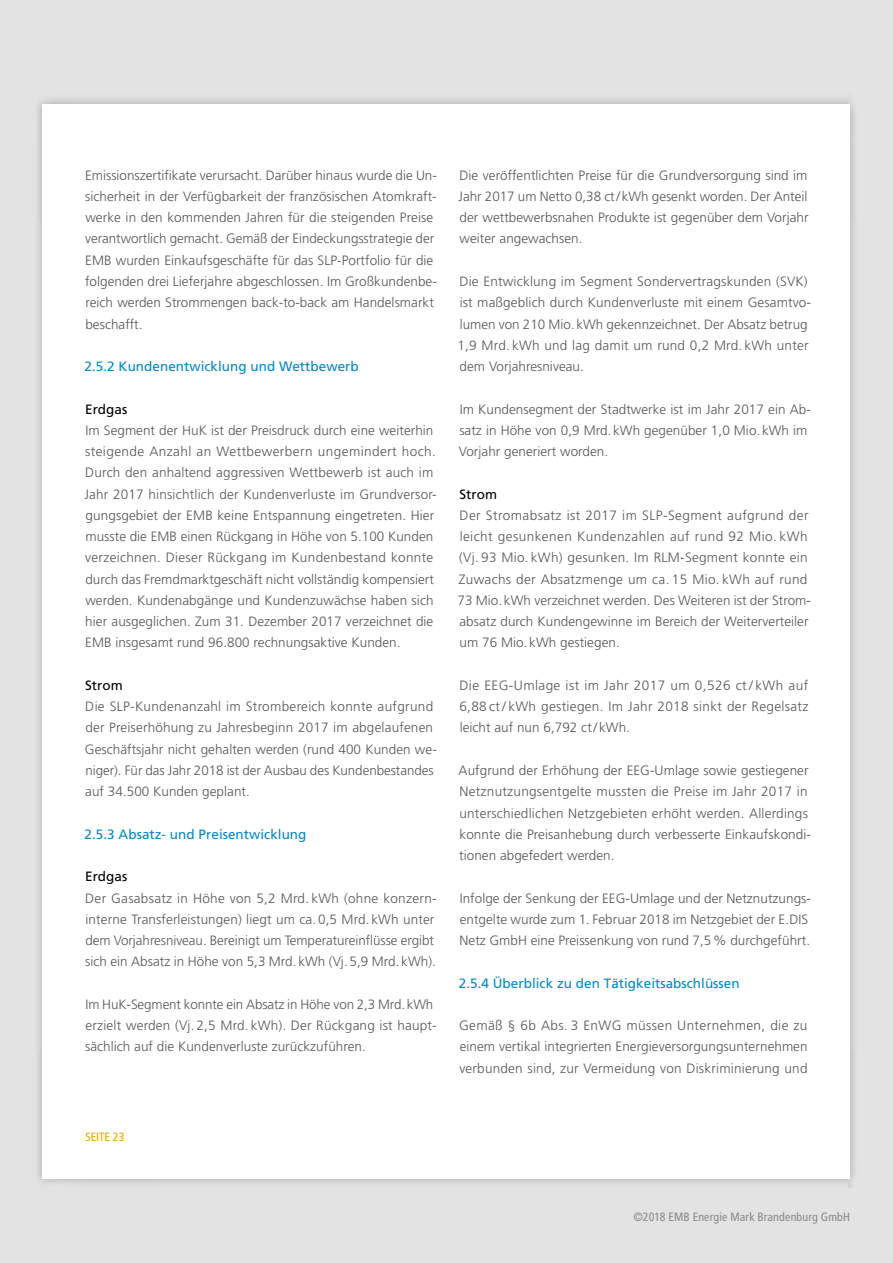
<style>
.page{position:relative;width:893px;height:1263px;background:#e3e3e3}
.page>*{position:absolute;margin:0;border:0;box-sizing:border-box;transform-origin:0 0}
.t1{font:300 13.5px/21.3px "Frutiger";letter-spacing:.005em;color:#565656}
.t2{font:13.5px "Frutiger";letter-spacing:.005em;color:#0087cc}
.t3{font:13.5px "Frutiger";letter-spacing:.005em;color:#000}
.t4{font:condensed 12px "Frutiger";letter-spacing:.01em;color:#878786}
.t5{font:condensed 12px "Frutiger";color:#f59c00}
</style>
<div class="page">
<div style="left:33px;top:95px;width:827px;height:1093px;background:#000;opacity:.25"></div>
<div style="left:43px;top:104px;width:807px;height:1075px;background:#fff"></div>
<p class="t1" style="left:85px;top:164px;width:353px">Emissionszertifikate verursacht. Darüber hinaus wurde die Un&shy;sicherheit in der Verfügbarkeit der französischen Atomkraft&shy;werke in den kommenden Jahren für die steigenden Preise verantwortlich gemacht. Gemäß der Eindeckungsstrategie der EMB wurden Einkaufsgeschäfte für das SLP-Portfolio für die folgenden drei Lieferjahre abgeschlossen. Im Großkundenbe&shy;reich werden Strommengen back-to-back am Handelsmarkt beschafft.</p>
<p class="t2" style="left:85px;top:358px;width:276px">2.5.2 Kundenentwicklung und Wettbewerb</p>
<p class="t3" style="left:85px;top:401px;width:44px">Erdgas</p>
<p class="t1" style="left:84px;top:419px;width:354px">Im Segment der HuK ist der Preisdruck durch eine weiterhin steigende Anzahl an Wettbewerbern ungemindert hoch.<br>Durch den anhaltend aggressiven Wettbewerb ist auch im Jahr 2017 hinsichtlich der Kundenverluste im Grundversor&shy;gungsgebiet der EMB keine Entspannung eingetreten. Hier musste die EMB einen Rückgang in Höhe von 5.100 Kunden verzeichnen. Dieser Rückgang im Kundenbestand konnte durch das Fremdmarktgeschäft nicht vollständig kompensiert werden. Kundenabgänge und Kundenzuwächse haben sich hier ausgeglichen. Zum 31. Dezember 2017 verzeichnet die EMB insgesamt rund 96.800 rechnungsaktive Kunden.</p>
<p class="t3" style="left:85px;top:677px;width:39px">Strom</p>
<p class="t1" style="left:85px;top:696px;width:353px">Die SLP-Kundenanzahl im Strombereich konnte aufgrund der Preiserhöhung zu Jahresbeginn 2017 im abgelaufenen Geschäftsjahr nicht gehalten werden (rund 400 Kunden we&shy;niger). Für das Jahr 2018 ist der Ausbau des Kundenbestandes auf 34.500 Kunden geplant.</p>
<p class="t2" style="left:85px;top:826px;width:223px">2.5.3 Absatz- und Preisentwicklung</p>
<p class="t3" style="left:85px;top:869px;width:44px">Erdgas</p>
<p class="t1" style="left:85px;top:887px;width:353px">Der Gasabsatz in Höhe von 5,2 Mrd. kWh (ohne konzern&shy;interne Transferleistungen) liegt um ca.0,5 Mrd. kWh unter dem Vorjahresniveau. Bereinigt um Temperatureinflüsse ergibt sich ein Absatz in Höhe von 5,3 Mrd. kWh (Vj.5,9 Mrd. kWh).</p>
<p class="t1" style="left:85px;top:993px;width:353px">Im HuK-Segment konnte ein Absatz in Höhe von 2,3 Mrd.kWh erzielt werden (Vj. 2,5 Mrd. kWh). Der Rückgang ist haupt&shy;sächlich auf die Kundenverluste zurückzuführen.</p>
<p class="t1" style="left:459px;top:164px;width:351px;text-align:justify">Die veröffentlichten Preise für die Grundversorgung sind im Jahr 2017 um Netto 0,38 ct/kWh gesenkt worden. Der Anteil der wettbewerbsnahen Produkte ist gegenüber dem Vorjahr weiter angewachsen.</p>
<p class="t1" style="left:457px;top:271px;width:355px">Die Entwicklung im Segment Sondervertragskunden (SVK) ist maßgeblich durch Kundenverluste mit einem Gesamtvo&shy;lumen von 210 Mio.kWh gekennzeichnet. Der Absatz betrug 1,9 Mrd. kWh und lag damit um rund 0,2 Mrd. kWh unter dem Vorjahresniveau.</p>
<p class="t1" style="left:459px;top:398px;width:354px">Im Kundensegment der Stadtwerke ist im Jahr 2017 ein Ab&shy;satz in Höhe von 0,9 Mrd. kWh gegenüber 1,0 Mio. kWh im<br>Vorjahr generiert worden.</p>
<p class="t3" style="left:459px;top:486px;width:39px">Strom</p>
<p class="t1" style="left:457px;top:504px;width:355px">Der Stromabsatz ist 2017 im SLP-Segment aufgrund der leicht gesunkenen Kundenzahlen auf rund 92 Mio. kWh (Vj. 93 Mio. kWh) gesunken. Im RLM-Segment konnte ein Zuwachs der Absatzmenge um ca. 15 Mio. kWh auf rund 73 Mio. kWh verzeichnet werden. Des Weiteren ist der Strom&shy;absatz durch Kundengewinne im Bereich der Weiterverteiler um 76 Mio. kWh gestiegen.</p>
<p class="t1" style="left:459px;top:675px;width:350px;text-align:justify">Die EEG-Umlage ist im Jahr 2017 um 0,526 ct / kWh auf 6,88 ct / kWh gestiegen. Im Jahr 2018 sinkt der Regelsatz leicht auf nun 6,792 ct/ kWh.</p>
<p class="t1" style="left:459px;top:760px;width:354px">Aufgrund der Erhöhung der EEG-Umlage sowie gestiegener Netznutzungsentgelte mussten die Preise im Jahr 2017 in unterschiedlichen Netzgebieten erhöht werden. Allerdings konnte die Preisanhebung durch verbesserte Einkaufskondi&shy;tionen abgefedert werden.</p>
<p class="t1" style="left:460px;top:887px;width:353px">Infolge der Senkung der EEG-Umlage und der Netznutzungs&shy;entgelte wurde zum 1. Februar 2018 im Netzgebiet der E.DIS<br>Netz GmbH eine Preissenkung von rund 7,5% durchgeführt.</p>
<p class="t2" style="left:459px;top:975px;width:282px">2.5.4 Überblick zu den Tätigkeitsabschlüssen</p>
<p class="t1" style="left:459px;top:1015px;width:350px;text-align:justify">Gemäß § 6b Abs. 3 EnWG müssen Unternehmen, die zu einem vertikal integrierten Energieversorgungsunternehmen verbunden sind, zur Vermeidung von Diskriminierung und</p>
<p class="t5" style="left:85px;top:1129px;width:41px">SEITE 23</p>
<p class="t4" style="left:633px;top:1210px;width:218px">©2018 EMB Energie Mark Brandenburg GmbH</p>
</div>
